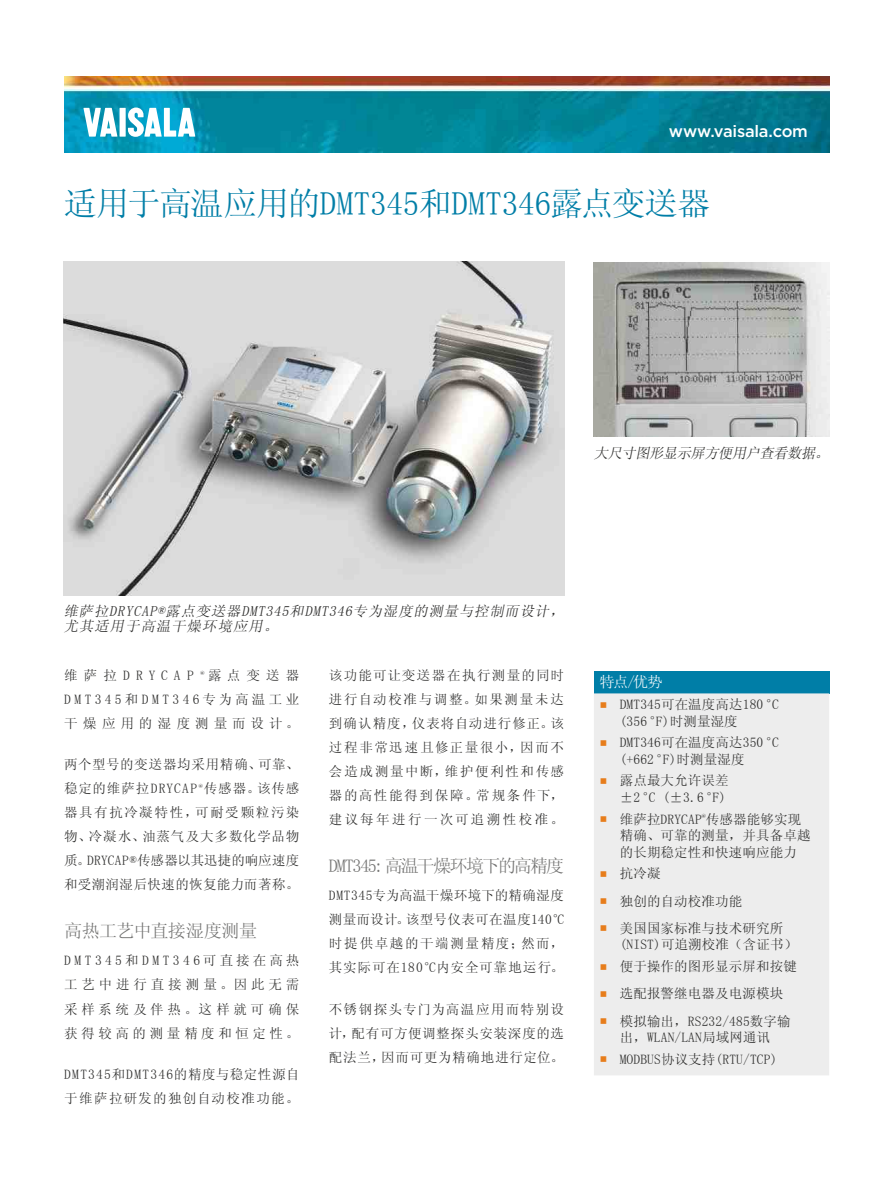
<style>
.page{position:relative;width:893px;height:1191px;background:#fff}
.page>*{position:absolute;margin:0;border:0;box-sizing:border-box;transform-origin:0 0}
.t1{font:33px "Sim Sun";letter-spacing:-.01em;color:#007ea7}
.t2{font:18px "Sim Sun";letter-spacing:-.07em;color:#737372}
.t3{font:18px "Sim Sun";letter-spacing:-.025em;color:#737372}
.t4{font:500 16.5px "Gotham";letter-spacing:-.015em;color:#fff}
.t5{font:15px "Sim Sun";color:#fff}
.t6{font:italic 14.25px/15.8px "Sim Sun";color:#2b2b2a}
.t7{font:13.5px/24px "Sim Sun";letter-spacing:.045em;color:#2b2b2a;text-align:justify}
.t8{font:13.5px/16.5px "Sim Sun";letter-spacing:.01em;color:#2b2b2a}
.t9{font:13.5px/24px "Sim Sun";letter-spacing:.085em;color:#2b2b2a}
.s1{font-family:"Arial";font-weight:700;font-size:21px;color:#e77d1b}
</style>
<div class="page">
<img style="left:64px;top:77px;width:765px;height:75px">
<svg style="left:83px;top:108px;width:34px;height:29px"></svg>
<div style="left:120px;top:108px;width:6px;height:29px;background:#fff"></div>
<svg style="left:128px;top:107px;width:67px;height:30px"></svg>
<img style="left:594px;top:262px;width:235px;height:174px">
<img style="left:64px;top:261px;width:500px;height:334px">
<div style="left:594px;top:670px;width:235px;height:23px;background:#007ea7"></div>
<div style="left:594px;top:693px;width:235px;height:382px;background:#ededed"></div>
<p class="t4" style="left:669px;top:120px;width:141px">www.vaisala.com</p>
<h1 class="t1" style="left:64px;top:187px;width:648px">适用于高温应用的DMT345和DMT346露点变送器</h1>
<p class="t6" style="left:594px;top:444px;width:239px">大尺寸图形显示屏方便用户查看数据。</p>
<p class="t6" style="left:64px;top:602px;width:505px">维萨拉DRYCAP®露点变送器DMT345和DMT346专为湿度的测量与控制而设计，尤其适用于高温干燥环境应用。</p>
<p class="t7" style="left:329px;top:663px;width:237px">该功能可让变送器在执行测量的同时进行自动校准与调整。如果测量未达到确认精度，仪表将自动进行修正。该过程非常迅速且修正量很小，因而不会造成测量中断，维护便利性和传感器的高性能得到保障。常规条件下，建议每年进行一次可追溯性校准。</p>
<h2 class="t2" style="left:329px;top:856px;width:237px">DMT345: 高温干燥环境下的高精度</h2>
<p class="t7" style="left:329px;top:883px;width:238px">DMT345专为高温干燥环境下的精确湿度测量而设计。该型号仪表可在温度140°C时提供卓越的干端测量精度；然而，其实际可在180°C内安全可靠地运行。</p>
<p class="t7" style="left:329px;top:996px;width:237px">不锈钢探头专门为高温应用而特别设计，配有可方便调整探头安装深度的选配法兰，因而可更为精确地进行定位。</p>
<p class="t7" style="left:64px;top:663px;width:237px">维萨拉DRYCAP <sup>®</sup>露点变送器DMT345和DMT346专为高温工业干燥应用的湿度测量而设计。</p>
<p class="t7" style="left:64px;top:752px;width:237px">两个型号的变送器均采用精确、可靠、稳定的维萨拉DRYCAP<sup>®</sup>传感器。该传感器具有抗冷凝特性，可耐受颗粒污染物、冷凝水、油蒸气及大多数化学品物质。DRYCAP®传感器以其迅捷的响应速度和受潮润湿后快速的恢复能力而著称。</p>
<h2 class="t3" style="left:64px;top:921px;width:194px">高热工艺中直接湿度测量</h2>
<p class="t7" style="left:64px;top:948px;width:237px">DMT345和DMT346可直接在高热工艺中进行直接测量。因此无需采样系统及伴热。这样就可确保获得较高的测量精度和恒定性。</p>
<p class="t9" style="left:64px;top:1061px;width:237px">DMT345和DMT346的精度与稳定性源自于维萨拉研发的独创自动校准功能。</p>
<p class="t5" style="left:600px;top:674px;width:64px">特点/优势</p>
<p class="t8" style="left:620px;top:696px;width:161px;text-indent:-20px"><span class="s1">▪</span> DMT345可在温度高达180°C (356°F)时测量湿度</p>
<p class="t8" style="left:620px;top:734px;width:161px;text-indent:-20px"><span class="s1">▪</span> DMT346可在温度高达350°C (+662°F)时测量湿度</p>
<p class="t8" style="left:600px;top:772px;width:130px;text-align:right"><span class="s1">▪</span> 露点最大允许误差±2°C (±3.6°F)</p>
<p class="t8" style="left:620px;top:810px;width:192px;text-indent:-20px"><span class="s1">▪</span> 维萨拉DRYCAP<sup>®</sup>传感器能够实现精确、可靠的测量，并具备卓越的长期稳定性和快速响应能力</p>
<p class="t7" style="left:600px;top:861px;width:62px"><span class="s1">▪</span> 抗冷凝</p>
<p class="t8" style="left:600px;top:892px;width:144px"><span class="s1">▪</span> 独创的自动校准功能</p>
<p class="t8" style="left:620px;top:919px;width:179px;text-indent:-20px"><span class="s1">▪</span> 美国国家标准与技术研究所(NIST)可追溯校准（含证书）</p>
<p class="t8" style="left:600px;top:958px;width:198px"><span class="s1">▪</span> 便于操作的图形显示屏和按键</p>
<p class="t8" style="left:600px;top:985px;width:185px"><span class="s1">▪</span> 选配报警继电器及电源模块</p>
<p class="t8" style="left:600px;top:1012px;width:192px;text-align:center"><span class="s1">▪</span> 模拟输出，RS232/485数字输出，WLAN/LAN局域网通讯</p>
<p class="t8" style="left:600px;top:1050px;width:179px"><span class="s1">▪</span> MODBUS协议支持(RTU/TCP)</p>
</div>
